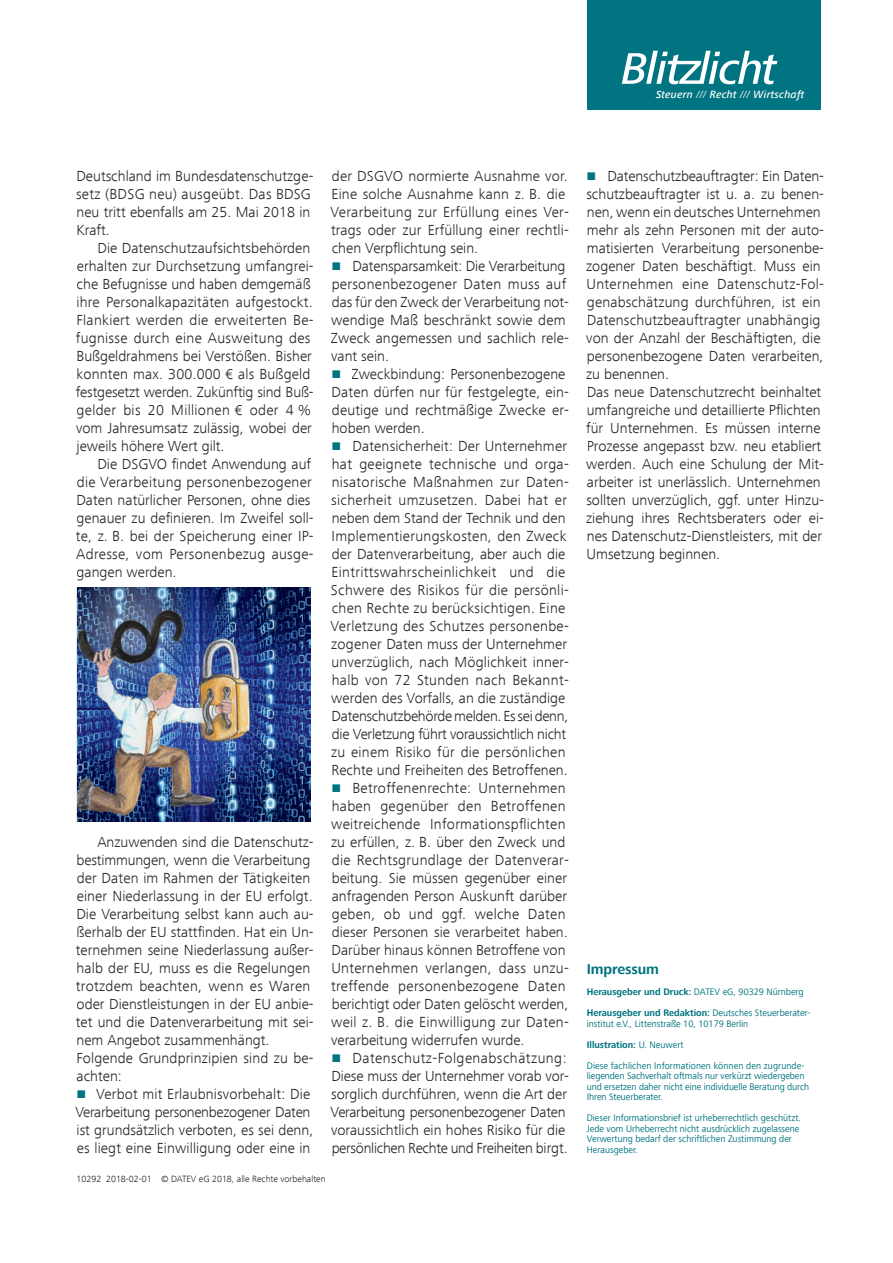
<style>
.page{position:relative;width:893px;height:1263px;background:#fff}
.page>*{position:absolute;margin:0;border:0;box-sizing:border-box;transform-origin:0 0}
.t1{font:300 15px/18px "Frutiger Next Com";color:#231f20}
.t2{font:300 15px/18px "Frutiger Next Com";letter-spacing:.02em;color:#231f20}
.t3{font:700 14.7px "Frutiger Next Com";letter-spacing:-.01em;color:#007480}
.t4{font:italic 500 10.8px "Frutiger Next Com";letter-spacing:.02em;color:#fff}
.t5{font:9.75px/10.5px "Frutiger Next Com";color:#007480;scale:.96 1}
.t6{font:700 9.75px/21px "Frutiger Next Com";color:#007480;scale:.96 1}
.t7{font:300 9.3px "Frutiger Next Com";color:#231f20}
.s1{font-weight:400}
.s2{color:#007480}
.s3{font-weight:700}
</style>
<div class="page">
<div style="left:587px;top:0;width:234px;height:110px;background:#007480"></div>
<svg style="left:622px;top:51px;width:155px;height:33px"></svg>
<img style="left:77px;top:588px;width:233px;height:234px">
<p class="t4" style="left:656px;top:88px;width:150px">Steuern <span class="s1">///</span> Recht <span class="s1">///</span> Wirtschaft</p>
<p class="t1" style="left:76px;top:167px;width:239px">Deutschland im Bundesdatenschutzge&shy;setz (BDSG neu) ausgeübt. Das BDSG neu tritt ebenfalls am 25. Mai 2018 in<br>Kraft.</p>
<p class="t1" style="left:76px;top:239px;width:239px;text-indent:22px">Die Datenschutzaufsichtsbehörden erhalten zur Durchsetzung umfangrei&shy;che Befugnisse und haben demgemäß ihre Personalkapazitäten aufgestockt.<br>Flankiert werden die erweiterten Be&shy;fugnisse durch eine Ausweitung des Bußgeldrahmens bei Verstößen. Bisher konnten max. 300.000 € als Bußgeld festgesetzt werden. Zukünftig sind Buß&shy;gelder bis 20 Millionen € oder 4 % vom Jahresumsatz zulässig, wobei der jeweils höhere Wert gilt.</p>
<p class="t1" style="left:76px;top:455px;width:239px;text-indent:21px">Die DSGVO findet Anwendung auf die Verarbeitung personenbezogener Daten natürlicher Personen, ohne dies genauer zu definieren. Im Zweifel soll&shy;te, z. B. bei der Speicherung einer IP-Adresse, vom Personenbezug ausge&shy;gangen werden.</p>
<p class="t1" style="left:76px;top:833px;width:239px;text-indent:21px">Anzuwenden sind die Datenschutz&shy;bestimmungen, wenn die Verarbeitung der Daten im Rahmen der Tätigkeiten einer Niederlassung in der EU erfolgt.<br>Die Verarbeitung selbst kann auch au&shy;ßerhalb der EU stattfinden. Hat ein Un&shy;ternehmen seine Niederlassung außer&shy;halb der EU, muss es die Regelungen trotzdem beachten, wenn es Waren oder Dienstleistungen in der EU anbie&shy;tet und die Datenverarbeitung mit sei&shy;nem Angebot zusammenhängt.<br>Folgende Grundprinzipien sind zu be&shy;achten:</p>
<p class="t1" style="left:75px;top:1085px;width:239px"><span class="s2">■</span> Verbot mit Erlaubnisvorbehalt: Die Verarbeitung personenbezogener Daten ist grundsätzlich verboten, es sei denn, es liegt eine Einwilligung oder eine in</p>
<p class="t1" style="left:330px;top:167px;width:240px">der DSGVO normierte Ausnahme vor.<br>Eine solche Ausnahme kann z. B. die Verarbeitung zur Erfüllung eines Ver&shy;trags oder zur Erfüllung einer rechtli&shy;chen Verpflichtung sein.</p>
<p class="t1" style="left:331px;top:257px;width:240px"><span class="s2">■</span> Datensparsamkeit: Die Verarbeitung personenbezogener Daten muss auf das für den Zweck der Verarbeitung not&shy;wendige Maß beschränkt sowie dem<br>Zweck angemessen und sachlich rele&shy;vant sein.</p>
<p class="t1" style="left:331px;top:365px;width:239px"><span class="s2">■</span> Zweckbindung: Personenbezogene<br>Daten dürfen nur für festgelegte, ein&shy;deutige und rechtmäßige Zwecke er&shy;hoben werden.</p>
<p class="t2" style="left:330px;top:437px;width:240px"><span class="s2">■</span> Datensicherheit: Der Unternehmer hat geeignete technische und orga&shy;nisatorische Maßnahmen zur Daten&shy;sicherheit umzusetzen. Dabei hat er neben dem Stand der Technik und den Implementierungskosten, den Zweck der Datenverarbeitung, aber auch die Eintrittswahrscheinlichkeit und die Schwere des Risikos für die persönli&shy;chen Rechte zu berücksichtigen. Eine Verletzung des Schutzes personenbe&shy;zogener Daten muss der Unternehmer unverzüglich, nach Möglichkeit inner&shy;halb von 72 Stunden nach Bekannt&shy;werden des Vorfalls, an die zuständige Datenschutzbehörde melden. Es sei denn, die Verletzung führt voraussichtlich nicht zu einem Risiko für die persönlichen Rechte und Freiheiten des Betroffenen.</p>
<p class="t2" style="left:331px;top:779px;width:239px"><span class="s2">■</span> Betroffenenrechte: Unternehmen haben gegenüber den Betroffenen weitreichende Informationspflichten zu erfüllen, z. B. über den Zweck und die Rechtsgrundlage der Datenverar&shy;beitung. Sie müssen gegenüber einer anfragenden Person Auskunft darüber geben, ob und ggf. welche Daten dieser Personen sie verarbeitet haben.<br>Darüber hinaus können Betroffene von Unternehmen verlangen, dass unzu&shy;treffende personenbezogene Daten berichtigt oder Daten gelöscht werden, weil z. B. die Einwilligung zur Daten&shy;verarbeitung widerrufen wurde.</p>
<p class="t1" style="left:330px;top:1049px;width:240px"><span class="s2">■</span> Datenschutz-Folgenabschätzung:<br>Diese muss der Unternehmer vorab vor&shy;sorglich durchführen, wenn die Art der Verarbeitung personenbezogener Daten voraussichtlich ein hohes Risiko für die persönlichen Rechte und Freiheiten birgt.</p>
<p class="t7" style="left:77px;top:1174px;width:251px">10292 2018-02-01 © DATEV eG 2018, alle Rechte vorbehalten</p>
<p class="t1" style="left:586px;top:167px;width:239px"><span class="s2">■</span> Datenschutzbeauftragter: Ein Daten&shy;schutzbeauftragter ist u. a. zu benen&shy;nen, wenn ein deutsches Unternehmen mehr als zehn Personen mit der auto&shy;matisierten Verarbeitung personenbe&shy;zogener Daten beschäftigt. Muss ein Unternehmen eine Datenschutz-Fol&shy;genabschätzung durchführen, ist ein Datenschutzbeauftragter unabhängig von der Anzahl der Beschäftigten, die personenbezogene Daten verarbeiten, zu benennen.<br>Das neue Datenschutzrecht beinhaltet umfangreiche und detaillierte Pflichten für Unternehmen. Es müssen interne Prozesse angepasst bzw. neu etabliert werden. Auch eine Schulung der Mit&shy;arbeiter ist unerlässlich. Unternehmen sollten unverzüglich, ggf. unter Hinzu&shy;ziehung ihres Rechtsberaters oder ei&shy;nes Datenschutz-Dienstleisters, mit der Umsetzung beginnen.</p>
<p class="t3" style="left:587px;top:961px;width:74px">Impressum</p>
<p class="t6" style="left:587px;top:981px;width:235px">Herausgeber und Druck: <span class="s1">DATEV eG, 90329 Nürnberg<br></span>Herausgeber und Redaktion: <span class="s1">Deutsches Steuerberater-</span></p>
<p class="t5" style="left:587px;top:1013px;width:228px;line-height:21px">institut e.V., Littenstraße 10, 10179 Berlin<br><span class="s3">Illustration:</span> U. Neuwert<br>Diese fachlichen Informationen können den zugrunde-</p>
<p class="t5" style="left:587px;top:1070px;width:233px">liegenden Sachverhalt oftmals nur verkürzt wiedergeben und ersetzen daher nicht eine individuelle Beratung durch<br>Ihren Steuerberater.</p>
<p class="t5" style="left:587px;top:1112px;width:225px">Dieser Informationsbrief ist urheberrechtlich geschützt.<br>Jede vom Urheberrecht nicht ausdrücklich zugelassene Verwertung bedarf der schriftlichen Zustimmung der Herausgeber.</p>
</div>
